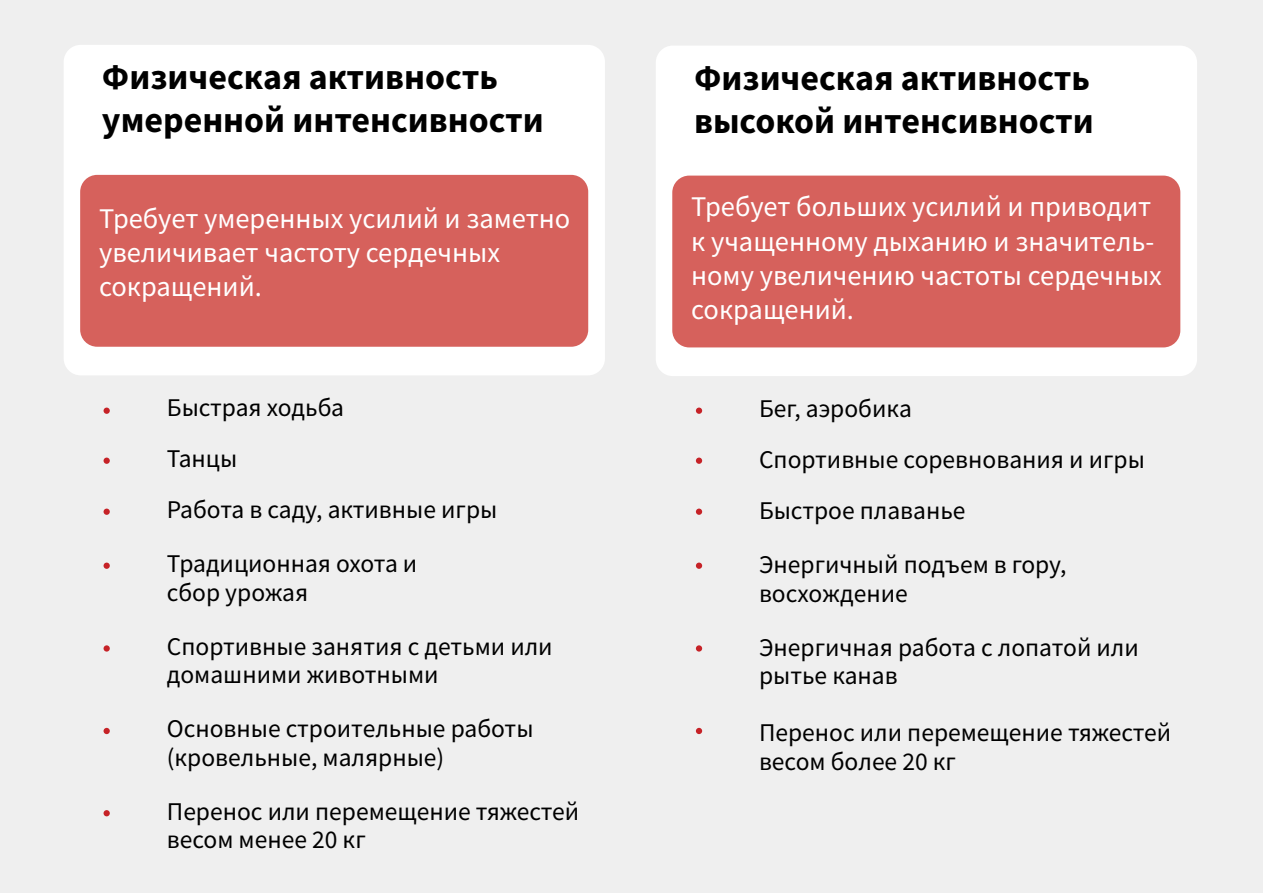
<style>
.page{position:relative;width:1263px;height:893px;background:#efefef}
.page>*{position:absolute;margin:0;border:0;box-sizing:border-box;transform-origin:0 0}
.t1{font:700 36px/43.2px "Source Sans Pro";color:#000}
.t2{font:28.5px/34.2px "Source Sans Pro";color:#fff}
.t3{font:25.5px/28.5px "Source Sans Pro";color:#000}
</style>
<div class="page">
<div style="left:64px;top:45px;width:541px;height:330px;background:#fff;border-radius:17px"></div>
<div style="left:80px;top:175px;width:508px;height:172px;background:#d6615c;border-radius:17px"></div>
<div style="left:656px;top:46px;width:541px;height:330px;background:#fff;border-radius:17px"></div>
<div style="left:672px;top:176px;width:508px;height:171px;background:#d6615c;border-radius:17px"></div>
<svg style="left:104px;top:408px;width:6px;height:6px"></svg>
<svg style="left:104px;top:458px;width:6px;height:6px"></svg>
<svg style="left:104px;top:509px;width:6px;height:6px"></svg>
<svg style="left:104px;top:563px;width:6px;height:6px"></svg>
<div style="left:104px;top:645px;width:6px;height:7px;background:#c62227;border-radius:50%"></div>
<svg style="left:104px;top:728px;width:6px;height:6px"></svg>
<svg style="left:104px;top:810px;width:6px;height:6px"></svg>
<svg style="left:696px;top:408px;width:6px;height:6px"></svg>
<svg style="left:696px;top:458px;width:6px;height:6px"></svg>
<svg style="left:696px;top:509px;width:6px;height:6px"></svg>
<svg style="left:696px;top:563px;width:6px;height:6px"></svg>
<div style="left:696px;top:645px;width:6px;height:7px;background:#c62227;border-radius:50%"></div>
<svg style="left:696px;top:728px;width:6px;height:6px"></svg>
<h1 class="t1" style="left:102px;top:55px;width:444px">Физическая активность умеренной интенсивности</h1>
<p class="t2" style="left:99px;top:201px;width:473px">Требует умеренных усилий и заметно увеличивает частоту сердечных сокращений.</p>
<p class="t3" style="left:167px;top:382px;width:332px;line-height:51px">Быстрая ходьба<br>Танцы<br>Работа в саду, активные игры</p>
<p class="t3" style="left:167px;top:549px;width:252px">Традиционная охота и сбор урожая</p>
<p class="t3" style="left:167px;top:632px;width:387px">Спортивные занятия с детьми или домашними животными</p>
<p class="t3" style="left:167px;top:714px;width:368px">Основные строительные работы (кровельные, малярные)</p>
<p class="t3" style="left:167px;top:797px;width:414px">Перенос или перемещение тяжестей весом менее 20 кг</p>
<h1 class="t1" style="left:694px;top:56px;width:401px">Физическая активность высокой интенсивности</h1>
<p class="t2" style="left:691px;top:190px;width:472px">Требует больших усилий и приводит к учащенному дыханию и значитель&shy;ному увеличению частоты сердечных сокращений.</p>
<p class="t3" style="left:759px;top:383px;width:387px;line-height:51px">Бег, аэробика<br>Спортивные соревнования и игры<br>Быстрое плаванье</p>
<p class="t3" style="left:759px;top:550px;width:309px">Энергичный подъем в гору, восхождение</p>
<p class="t3" style="left:759px;top:633px;width:381px">Энергичная работа с лопатой или рытье канав</p>
<p class="t3" style="left:759px;top:718px;width:414px">Перенос или перемещение тяжестей весом более 20 кг</p>
</div>
